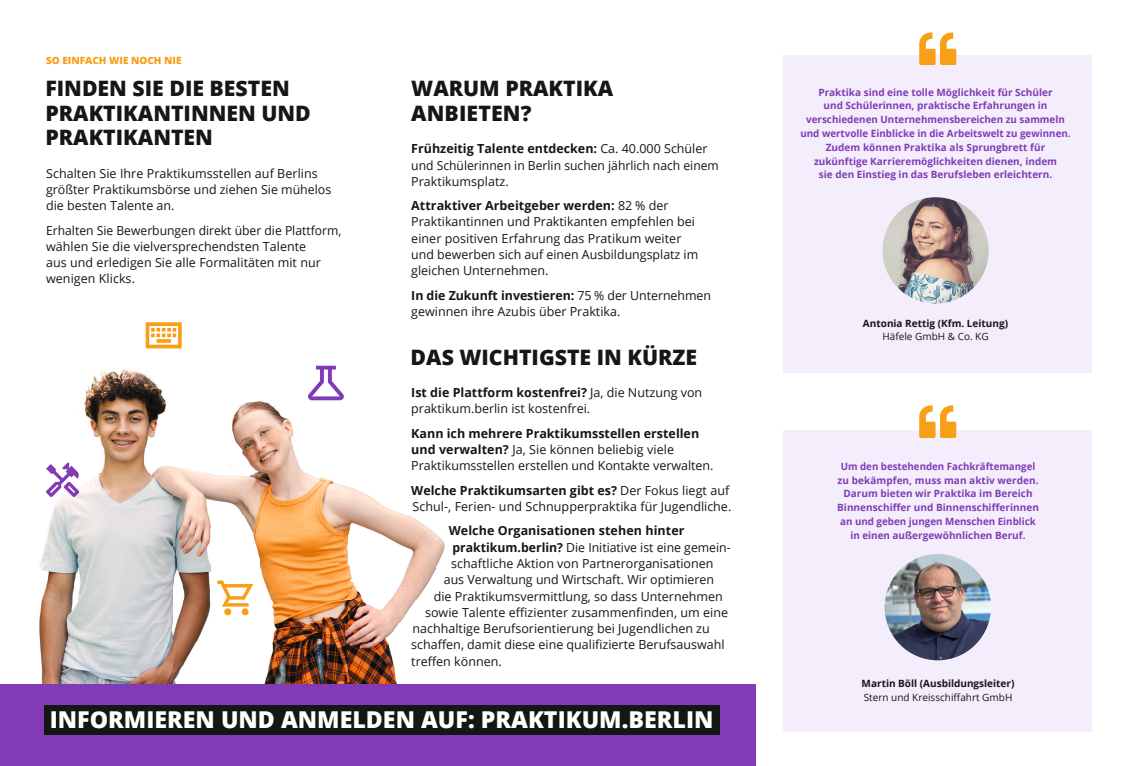
<style>
.page{position:relative;width:1131px;height:766px;background:#fff}
.page>*{position:absolute;margin:0;border:0;box-sizing:border-box;transform-origin:0 0}
.t1{font:800 23.25px "Open Sans";color:#fff}
.t2{font:800 21.25px/24.4px "Open Sans";color:#151616}
.t3{font:12.5px/16.2px "Open Sans";color:#151616}
.t4{font:700 12.5px "Open Sans";letter-spacing:.005em;color:#151616}
.t5{font:700 10px/13.8px "Open Sans";color:#813bb4;text-align:center}
.t6{font:700 10px "Open Sans";color:#151616}
.t7{font:10px "Open Sans";color:#151616}
.t8{font:800 10px "Open Sans";color:#f89f19}
.s1{font-weight:700}
</style>
<div class="page">
<div style="left:783px;top:56px;width:308px;height:317px;background:#f4eefc"></div>
<div style="left:783px;top:429px;width:308px;height:302px;background:#f4eefc"></div>
<img style="left:882px;top:197px;width:106px;height:106px;border-radius:53px">
<img style="left:884px;top:553px;width:106px;height:107px;border-radius:53px">
<svg style="left:918px;top:32px;width:38px;height:33px"></svg>
<svg style="left:918px;top:405px;width:38px;height:33px"></svg>
<img style="left:39px;top:347px;width:406px;height:337px">
<svg style="left:307px;top:365px;width:37px;height:35px"></svg>
<svg style="left:46px;top:462px;width:33px;height:35px"></svg>
<svg style="left:217px;top:580px;width:36px;height:35px"></svg>
<div style="left:0;top:684px;width:755px;height:81px;background:#813bb4"></div>
<svg style="left:146px;top:322px;width:36px;height:26px"></svg>
<div style="left:44px;top:705px;width:675px;height:29px;background:#151616"></div>
<p class="t8" style="left:46px;top:53px;width:137px">SO EINFACH WIE NOCH NIE</p>
<h2 class="t2" style="left:45px;top:75px;width:267px">FINDEN SIE DIE BESTEN<br>PRAKTIKANTINNEN UND<br>PRAKTIKANTEN</h2>
<p class="t3" style="left:46px;top:165px;width:287px">Schalten Sie Ihre Praktikumsstellen auf Berlins größter Praktikumsbörse und ziehen Sie mühelos die besten Talente an.</p>
<p class="t3" style="left:46px;top:221px;width:297px">Erhalten Sie Bewerbungen direkt über die Plattform, wählen Sie die vielversprechendsten Talente<br>aus und erledigen Sie alle Formalitäten mit nur wenigen Klicks.</p>
<h2 class="t2" style="left:411px;top:75px;width:203px">WARUM PRAKTIKA<br>ANBIETEN?</h2>
<p class="t3" style="left:411px;top:140px;width:309px"><span class="s1">Frühzeitig Talente entdecken:</span> Ca. 40.000 Schüler und Schülerinnen in Berlin suchen jährlich nach einem<br>Praktikumsplatz.</p>
<p class="t3" style="left:411px;top:197px;width:288px"><span class="s1">Attraktiver Arbeitgeber werden:</span> 82 % der Praktikantinnen und Praktikanten empfehlen bei einer positiven Erfahrung das Pratikum weiter und bewerben sich auf einen Ausbildungsplatz im gleichen Unternehmen.</p>
<p class="t3" style="left:411px;top:286px;width:301px"><span class="s1">In die Zukunft investieren:</span> 75 % der Unternehmen gewinnen ihre Azubis über Praktika.</p>
<h2 class="t2" style="left:410px;top:343px;width:288px">DAS WICHTIGSTE IN KÜRZE</h2>
<p class="t3" style="left:411px;top:384px;width:292px"><span class="s1">Ist die Plattform kostenfrei?</span> Ja, die Nutzung von praktikum.berlin ist kostenfrei.</p>
<p class="t3" style="left:411px;top:425px;width:304px"><span class="s1">Kann ich mehrere Praktikumsstellen erstellen und verwalten?</span> Ja, Sie können beliebig viele<br>Praktikumsstellen erstellen und Kontakte verwalten.</p>
<p class="t3" style="left:411px;top:481px;width:321px"><span class="s1">Welche Praktikumsarten gibt es?</span> Der Fokus liegt auf<br>Schul-, Ferien- und Schnupperpraktika für Jugendliche.</p>
<p class="t4" style="left:449px;top:522px;width:237px">Welche Organisationen stehen hinter</p>
<p class="t3" style="left:452px;top:538px;width:280px"><span class="s1">praktikum.berlin?</span> Die Initiative ist eine gemein-</p>
<p class="t3" style="left:451px;top:555px;width:264px">schaftliche Aktion von Partnerorganisationen</p>
<p class="t3" style="left:444px;top:571px;width:272px">aus Verwaltung und Wirtschaft. Wir optimieren</p>
<p class="t3" style="left:434px;top:587px;width:290px">die Praktikumsvermittlung, so dass Unternehmen</p>
<p class="t3" style="left:425px;top:603px;width:304px">sowie Talente effizienter zusammenfinden, um eine</p>
<p class="t3" style="left:412px;top:620px;width:299px">nachhaltige Berufsorientierung bei Jugendlichen zu</p>
<p class="t3" style="left:411px;top:636px;width:315px">schaffen, damit diese eine qualifizierte Berufsauswahl</p>
<p class="t3" style="left:411px;top:652px;width:92px">treffen können.</p>
<h1 class="t1" style="left:50px;top:702px;width:665px">INFORMIEREN UND ANMELDEN AUF: PRAKTIKUM.BERLIN</h1>
<p class="t5" style="left:800px;top:85px;width:272px">Praktika sind eine tolle Möglichkeit für Schüler<br>und Schülerinnen, praktische Erfahrungen in verschiedenen Unternehmensbereichen zu sammeln und wertvolle Einblicke in die Arbeitswelt zu gewinnen.<br>Zudem können Praktika als Sprungbrett für zukünftige Karrieremöglichkeiten dienen, indem<br>sie den Einstieg in das Berufsleben erleichtern.</p>
<p class="t6" style="left:862px;top:316px;width:147px">Antonia Rettig (Kfm. Leitung)</p>
<p class="t7" style="left:882px;top:330px;width:108px">Häfele GmbH &amp; Co. KG</p>
<p class="t5" style="left:837px;top:459px;width:203px">Um den bestehenden Fachkräftemangel zu bekämpfen, muss man aktiv werden.<br>Darum bieten wir Praktika im Bereich Binnenschiffer und Binnenschifferinnen an und geben jungen Menschen Einblick in einen außergewöhnlichen Beruf.</p>
<p class="t6" style="left:861px;top:676px;width:154px">Martin Böll (Ausbildungsleiter)</p>
<p class="t7" style="left:863px;top:690px;width:150px">Stern und Kreisschiffahrt GmbH</p>
</div>
